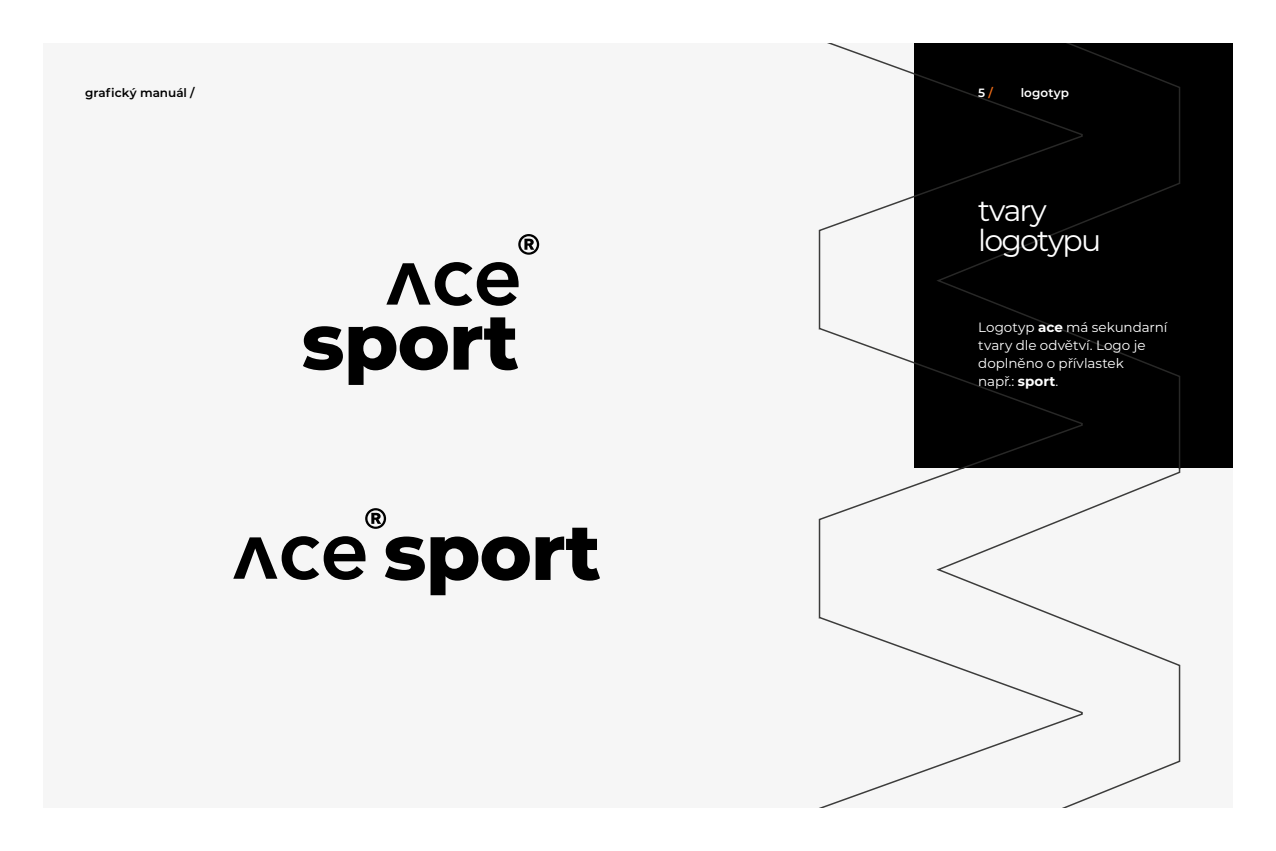
<style>
.page{position:relative;width:1276px;height:851px;background:#fff}
.page>*{position:absolute;margin:0;border:0;box-sizing:border-box;transform-origin:0 0}
.t1{font:30px/30px "Montserrat";letter-spacing:-.055em;color:#fff}
.t2{font:13.5px/18px "Montserrat";color:#fff}
.t3{font:600 12px "Montserrat";color:#000}
.t4{font:600 12px "Montserrat";letter-spacing:.01em;color:#fff}
.s1{color:#ed6b17}
.s2{font-weight:700}
</style>
<div class="page">
<div style="left:43px;top:43px;width:1190px;height:765px;background:#f6f6f6"></div>
<svg style="left:818px;top:43px;width:363px;height:765px"></svg>
<div style="left:914px;top:43px;width:319px;height:425px;background:#000"></div>
<svg style="left:914px;top:43px;width:267px;height:425px"></svg>
<svg style="left:386px;top:234px;width:153px;height:72px"></svg>
<svg style="left:233px;top:508px;width:367px;height:87px"></svg>
<svg style="left:303px;top:317px;width:215px;height:68px"></svg>
<p class="t3" style="left:85px;top:84px;width:111px">grafický manuál /</p>
<p class="t4" style="left:978px;top:84px;width:16px">5 <span class="s1">/</span></p>
<p class="t4" style="left:1020px;top:84px;width:50px">logotyp</p>
<h1 class="t1" style="left:978px;top:194px;width:124px">tvary logotypu</h1>
<p class="t2" style="left:978px;top:318px;width:191px">Logotyp <span class="s2">ace</span> má sekundarní tvary dle odvětví. Logo je doplněno o přívlastek<br>např.: <span class="s2">sport</span>.</p>
</div>
